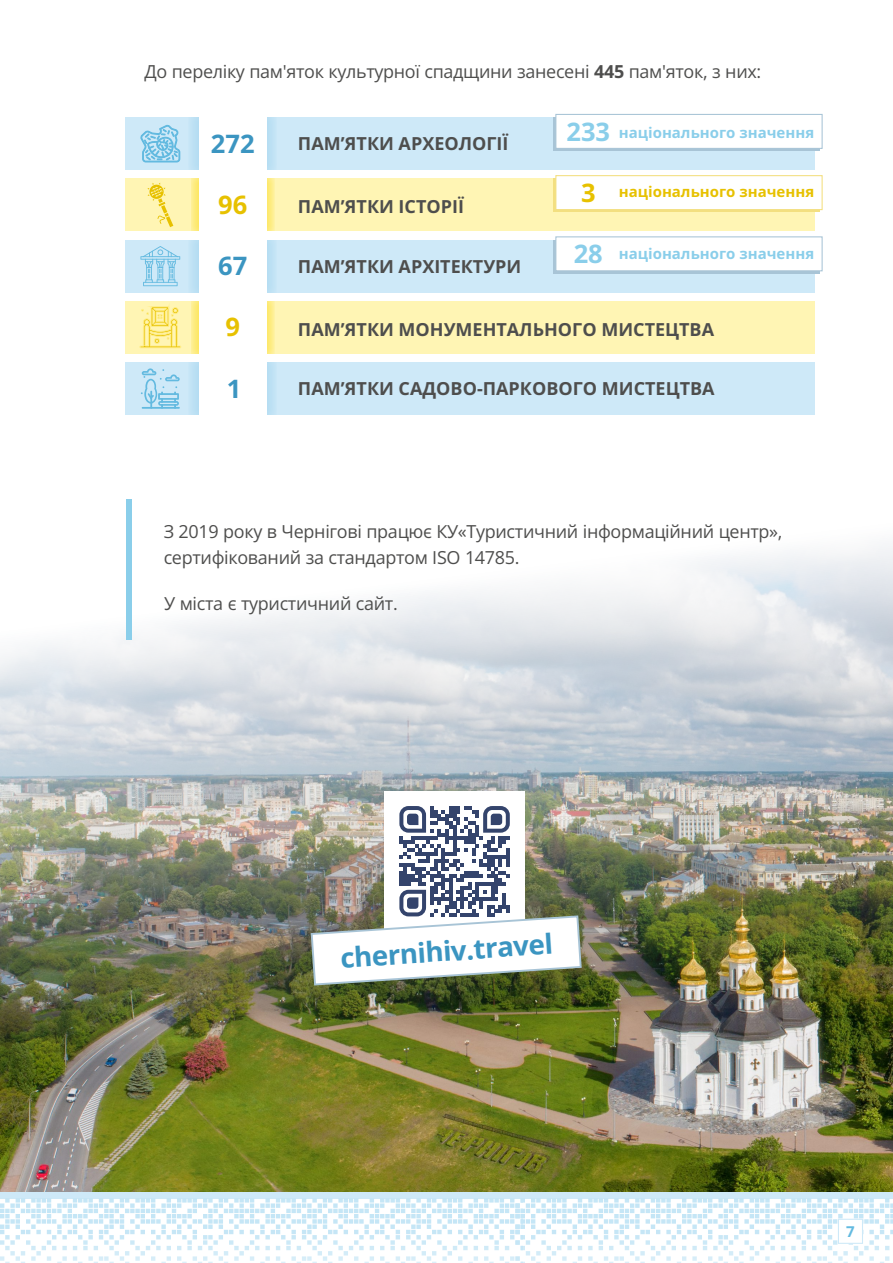
<style>
.page{position:relative;width:893px;height:1263px;background:#fff}
.page>*{position:absolute;margin:0;border:0;box-sizing:border-box;transform-origin:0 0}
.t1{font:700 27.75px "Open Sans";color:#3b95c1}
.t2{font:700 25.5px "Open Sans";color:#3b95c1}
.t3{font:700 25.5px "Open Sans";color:#8aceea}
.t4{font:700 25.5px "Open Sans";color:#e7c100}
.t5{font:18px/26px "Open Sans";letter-spacing:-.02em;color:#4e4e4d}
.t6{font:700 18px "Open Sans";color:#4e4e4d}
.t7{font:700 15px "Open Sans";color:#8aceea}
.t8{font:700 15px "Open Sans";color:#e7c100}
.t9{font:700 15px "Open Sans";color:#63bae0}
.s1{font-weight:700}
</style>
<div class="page">
<img style="left:0;top:286px;width:893px;height:906px">
<div style="left:0;top:1192px;width:893px;height:6px;background:#cee9f8"></div>
<svg style="left:0;top:1198px;width:893px;height:65px"></svg>
<div style="left:384px;top:791px;width:141px;height:140px;background:#fff"></div>
<div style="left:126px;top:117px;width:689px;height:53px;background:#cee9f8"></div>
<div style="left:126px;top:178px;width:689px;height:53px;background:#fff5b4"></div>
<div style="left:189px;top:117px;width:88px;height:53px;background:#bce0f4"></div>
<div style="left:199px;top:110px;width:67px;height:68px;background:#fff"></div>
<div style="left:191px;top:178px;width:84px;height:53px;background:#fbe116;opacity:.76"></div>
<div style="left:199px;top:171px;width:67px;height:68px;background:#fff"></div>
<div style="left:126px;top:240px;width:689px;height:53px;background:#cee9f8"></div>
<div style="left:189px;top:240px;width:88px;height:53px;background:#bce0f4"></div>
<div style="left:199px;top:232px;width:67px;height:68px;background:#fff"></div>
<div style="left:126px;top:301px;width:689px;height:53px;background:#fff5b4"></div>
<div style="left:191px;top:301px;width:84px;height:53px;background:#fbe116;opacity:.76"></div>
<div style="left:199px;top:293px;width:67px;height:68px;background:#fff"></div>
<div style="left:126px;top:362px;width:689px;height:53px;background:#cee9f8"></div>
<div style="left:189px;top:362px;width:88px;height:53px;background:#bce0f4"></div>
<div style="left:199px;top:354px;width:67px;height:68px;background:#fff"></div>
<svg style="left:140px;top:124px;width:41px;height:39px"></svg>
<svg style="left:143px;top:282px;width:35px;height:4px"></svg>
<svg style="left:140px;top:256px;width:40px;height:4px"></svg>
<svg style="left:143px;top:246px;width:35px;height:37px"></svg>
<svg style="left:141px;top:368px;width:39px;height:41px"></svg>
<div style="left:554px;top:117px;width:266px;height:34px;background:#a8c4d6"></div>
<svg style="left:555px;top:114px;width:268px;height:35px;background:#f8fafc"></svg>
<div style="left:554px;top:178px;width:266px;height:34px;background:#f3df80"></div>
<svg style="left:555px;top:175px;width:268px;height:36px;background:#fdfbf3"></svg>
<div style="left:554px;top:240px;width:266px;height:34px;background:#a8c4d6"></div>
<svg style="left:555px;top:236px;width:268px;height:36px;background:#f7f9fb"></svg>
<svg style="left:147px;top:183px;width:26px;height:44px"></svg>
<svg style="left:139px;top:306px;width:42px;height:42px"></svg>
<img style="left:310px;top:806px;width:273px;height:180px">
<div style="left:126px;top:499px;width:5px;height:141px;background:#8aceea"></div>
<p class="t5" style="left:144px;top:58px;width:618px">До переліку пам'яток культурної спадщини занесені <span class="s1">445</span> пам'яток, з них:</p>
<h2 class="t2" style="left:211px;top:126px;width:45px">272</h2>
<p class="t6" style="left:298px;top:131px;width:212px">ПАМ’ЯТКИ АРХЕОЛОГІЇ</p>
<h2 class="t3" style="left:566px;top:113px;width:45px">233</h2>
<p class="t7" style="left:619px;top:122px;width:197px">національного значення</p>
<h2 class="t4" style="left:218px;top:187px;width:31px">96</h2>
<p class="t6" style="left:298px;top:194px;width:168px">ПАМ’ЯТКИ ІСТОРІЇ</p>
<h2 class="t4" style="left:581px;top:174px;width:16px">3</h2>
<p class="t8" style="left:619px;top:181px;width:197px">національного значення</p>
<h2 class="t2" style="left:218px;top:248px;width:31px">67</h2>
<p class="t6" style="left:298px;top:253px;width:225px">ПАМ’ЯТКИ АРХІТЕКТУРИ</p>
<h2 class="t3" style="left:574px;top:236px;width:31px">28</h2>
<p class="t7" style="left:619px;top:243px;width:197px">національного значення</p>
<h2 class="t4" style="left:226px;top:309px;width:16px">9</h2>
<p class="t6" style="left:298px;top:317px;width:418px">ПАМ’ЯТКИ МОНУМЕНТАЛЬНОГО МИСТЕЦТВА</p>
<h2 class="t2" style="left:227px;top:370px;width:16px">1</h2>
<p class="t6" style="left:298px;top:376px;width:418px">ПАМ’ЯТКИ САДОВО-ПАРКОВОГО МИСТЕЦТВА</p>
<p class="t5" style="left:164px;top:518px;width:620px">З 2019 року в Чернігові працює КУ«Туристичний інформаційний центр», сертифікований за стандартом ISO 14785.</p>
<p class="t5" style="left:164px;top:590px;width:235px">У міста є туристичний сайт.</p>
<h1 class="t1" style="left:339px;top:939px;width:214px;rotate:-4deg">chernihiv.travel</h1>
<p class="t9" style="left:846px;top:1220px;width:10px">7</p>
</div>
